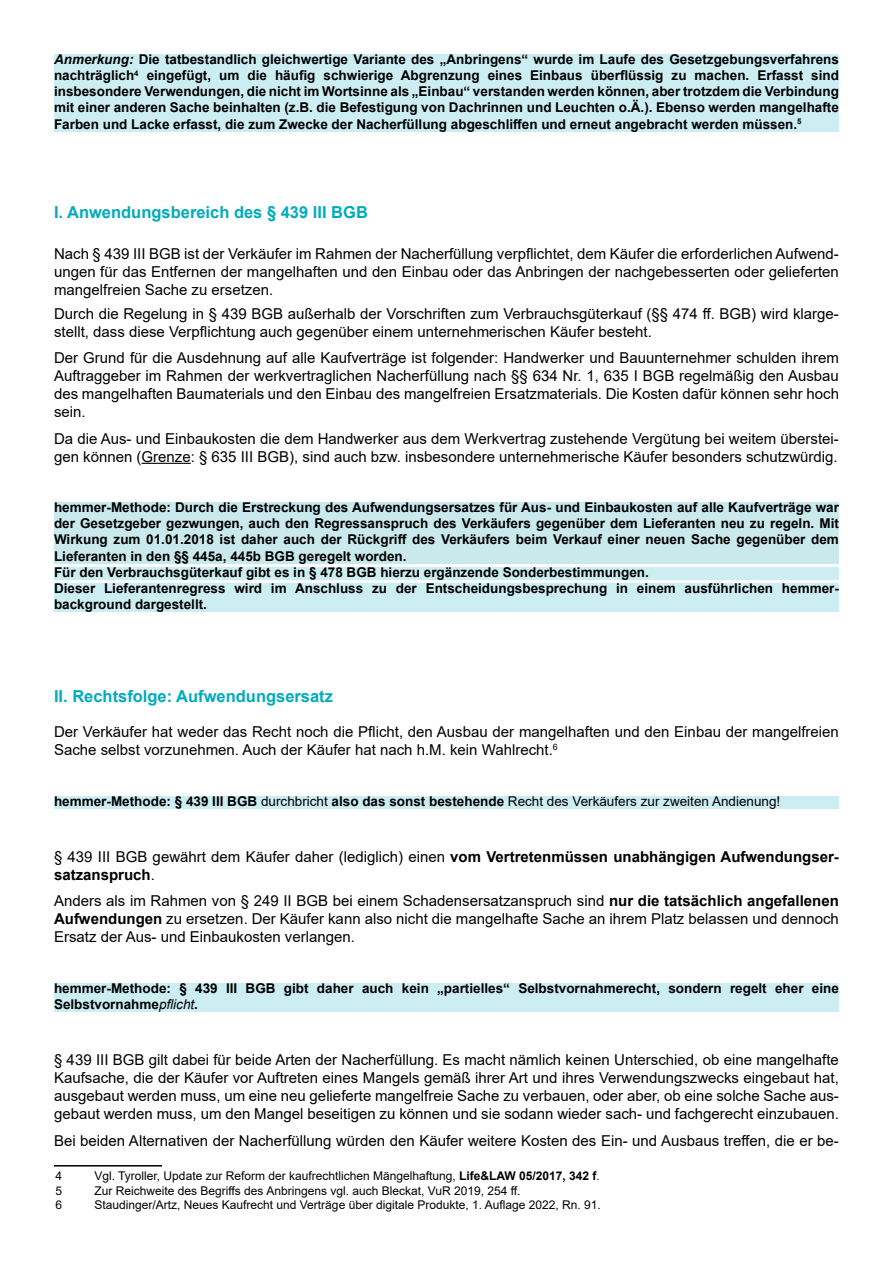
<style>
.page{position:relative;width:893px;height:1263px;background:#fff}
.page>*{position:absolute;margin:0;border:0;box-sizing:border-box;transform-origin:0 0}
.t1{font:700 16.5px "Arial";color:#00abbd}
.t2{font:15px/18px "Arial";color:#000;text-align:justify}
.t3{font:700 15px/18px "Arial";color:#000}
.t4{font:700 13.5px/16.2px "Arial";color:#000}
.t5{font:13.5px "Arial";color:#000}
.t6{font:12px "Arial";color:#000}
.s1{font-style:italic}
.s2{font-weight:700}
.s3{font-weight:400}
.s4{font-weight:400;font-style:italic}
</style>
<div class="page">
<div style="left:54px;top:54px;width:785px;height:77px;background:#cceef2"></div>
<hr style="left:142px;top:463px;width:49px;height:1px;background:#000">
<div style="left:54px;top:502px;width:785px;height:61px;background:#c9e9ed"></div>
<div style="left:54px;top:567px;width:785px;height:13px;background:#cceef2"></div>
<div style="left:54px;top:583px;width:785px;height:29px;background:#cceef2"></div>
<div style="left:54px;top:796px;width:785px;height:12px;background:#cceef2"></div>
<div style="left:54px;top:983px;width:785px;height:29px;background:#cceef2"></div>
<hr style="left:54px;top:1165px;width:108px;height:1px;background:#000">
<p class="t4" style="left:54px;top:51px;width:786px;text-align:justify"><span class="s1">Anmerkung:</span> Die tatbestandlich gleichwertige Variante des „Anbringens“ wurde im Laufe des Gesetzgebungsverfahrens nachträglich<sup>4</sup> eingefügt, um die häufig schwierige Abgrenzung eines Einbaus überflüssig zu machen. Erfasst sind insbesondere Verwendungen, die nicht im Wortsinne als „Einbau“ verstanden werden können, aber trotzdem die Verbindung mit einer anderen Sache beinhalten (z.B. die Befestigung von Dachrinnen und Leuchten o.Ä.). Ebenso werden mangelhafte Farben und Lacke erfasst, die zum Zwecke der Nacherfüllung abgeschliffen und erneut angebracht werden müssen.<sup>5</sup></p>
<p class="t1" style="left:54px;top:200px;width:315px">I. Anwendungsbereich des § 439 III BGB</p>
<p class="t2" style="left:54px;top:244px;width:786px">Nach § 439 III BGB ist der Verkäufer im Rahmen der Nacherfüllung verpflichtet, dem Käufer die erforderlichen Aufwend&shy;ungen für das Entfernen der mangelhaften und den Einbau oder das Anbringen der nachgebesserten oder gelieferten mangelfreien Sache zu ersetzen.</p>
<p class="t2" style="left:54px;top:304px;width:786px">Durch die Regelung in § 439 BGB außerhalb der Vorschriften zum Verbrauchsgüterkauf (§§ 474 ff. BGB) wird klarge&shy;stellt, dass diese Verpflichtung auch gegenüber einem unternehmerischen Käufer besteht.</p>
<p class="t2" style="left:54px;top:349px;width:786px">Der Grund für die Ausdehnung auf alle Kaufverträge ist folgender: Handwerker und Bauunternehmer schulden ihrem Auftraggeber im Rahmen der werkvertraglichen Nacherfüllung nach §§ 634 Nr. 1, 635 I BGB regelmäßig den Ausbau des mangelhaften Baumaterials und den Einbau des mangelfreien Ersatzmaterials. Die Kosten dafür können sehr hoch sein.</p>
<p class="t2" style="left:54px;top:429px;width:786px">Da die Aus- und Einbaukosten die dem Handwerker aus dem Werkvertrag zustehende Vergütung bei weitem überstei&shy;gen können (Grenze: § 635 III BGB), sind auch bzw. insbesondere unternehmerische Käufer besonders schutzwürdig.</p>
<p class="t4" style="left:54px;top:499px;width:786px">hemmer-Methode: Durch die Erstreckung des Aufwendungsersatzes für Aus- und Einbaukosten auf alle Kaufverträge war der Gesetzgeber gezwungen, auch den Regressanspruch des Verkäufers gegenüber dem Lieferanten neu zu regeln. Mit Wirkung zum 01.01.2018 ist daher auch der Rückgriff des Verkäufers beim Verkauf einer neuen Sache gegenüber dem Lieferanten in den §§ 445a, 445b BGB geregelt worden.<br>Für den Verbrauchsgüterkauf gibt es in § 478 BGB hierzu ergänzende Sonderbestimmungen.<br>Dieser Lieferantenregress wird im Anschluss zu der Entscheidungsbesprechung in einem ausführlichen hemmer&shy;background dargestellt.</p>
<p class="t1" style="left:54px;top:685px;width:281px">II. Rechtsfolge: Aufwendungsersatz</p>
<p class="t2" style="left:54px;top:723px;width:786px">Der Verkäufer hat weder das Recht noch die Pflicht, den Ausbau der mangelhaften und den Einbau der mangelfreien<br>Sache selbst vorzunehmen. Auch der Käufer hat nach h.M. kein Wahlrecht.<sup>6</sup></p>
<p class="t5" style="left:54px;top:792px;width:728px"><span class="s2">hemmer-Methode: § 439 III BGB</span> durchbricht <span class="s2">also das sonst bestehende</span> Recht des Verkäufers zur zweiten Andienung!</p>
<p class="t3" style="left:54px;top:848px;width:786px"><span class="s3">§ 439 III BGB gewährt dem Käufer daher (lediglich) einen</span> vom Vertretenmüssen unabhängigen Aufwendungser&shy;satzanspruch<span class="s3">.</span></p>
<p class="t2" style="left:54px;top:892px;width:786px">Anders als im Rahmen von § 249 II BGB bei einem Schadensersatzanspruch sind <span class="s2">nur die tatsächlich angefallenen Aufwendungen</span> zu ersetzen. Der Käufer kann also nicht die mangelhafte Sache an ihrem Platz belassen und dennoch Ersatz der Aus- und Einbaukosten verlangen.</p>
<p class="t4" style="left:54px;top:980px;width:786px">hemmer-Methode: § 439 III BGB gibt daher auch kein „partielles“ Selbstvornahmerecht, sondern regelt eher eine<br>Selbstvornahme<span class="s4">pflicht</span>.</p>
<p class="t2" style="left:54px;top:1051px;width:786px">§ 439 III BGB gilt dabei für beide Arten der Nacherfüllung. Es macht nämlich keinen Unterschied, ob eine mangelhafte Kaufsache, die der Käufer vor Auftreten eines Mangels gemäß ihrer Art und ihres Verwendungszwecks eingebaut hat, ausgebaut werden muss, um eine neu gelieferte mangelfreie Sache zu verbauen, oder aber, ob eine solche Sache aus&shy;gebaut werden muss, um den Mangel beseitigen zu können und sie sodann wieder sach- und fachgerecht einzubauen.</p>
<p class="t2" style="left:54px;top:1131px;width:786px">Bei beiden Alternativen der Nacherfüllung würden den Käufer weitere Kosten des Ein- und Ausbaus treffen, die er be-</p>
<p class="t6" style="left:56px;top:1168px;width:8px">4</p>
<p class="t6" style="left:94px;top:1168px;width:507px">Vgl. Tyroller, Update zur Reform der kaufrechtlichen Mängelhaftung, <span class="s2">Life&amp;LAW 05/2017, 342 f</span>.</p>
<p class="t6" style="left:56px;top:1182px;width:8px">5</p>
<p class="t6" style="left:94px;top:1182px;width:427px">Zur Reichweite des Begriffs des Anbringens vgl. auch Bleckat, VuR 2019, 254 ff.</p>
<p class="t6" style="left:56px;top:1196px;width:8px">6</p>
<p class="t6" style="left:94px;top:1196px;width:508px">Staudinger/Artz, Neues Kaufrecht und Verträge über digitale Produkte, 1. Auflage 2022, Rn. 91.</p>
</div>
